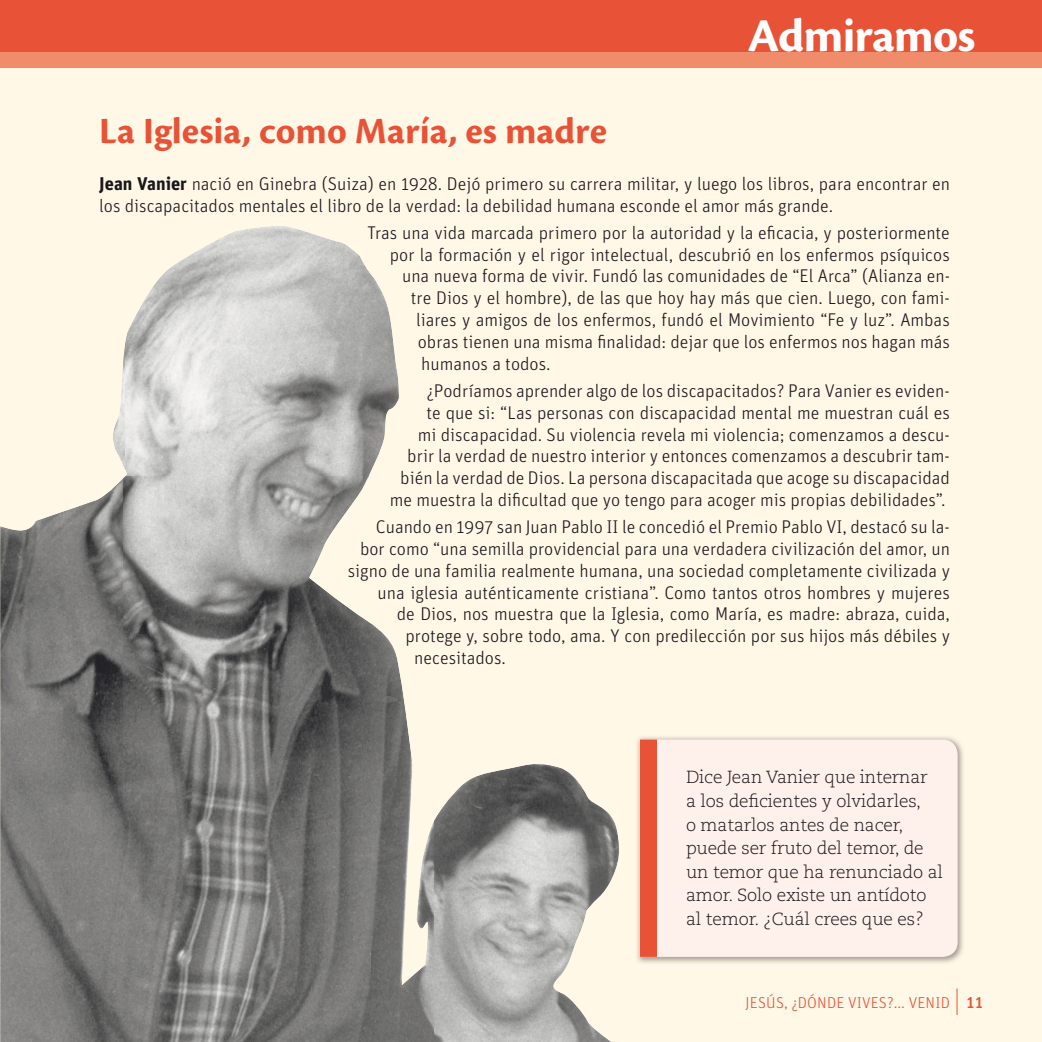
<style>
.page{position:relative;width:1042px;height:1042px;background:#fff}
.page>*{position:absolute;margin:0;border:0;box-sizing:border-box;transform-origin:0 0}
.t1{font:700 49px "Cronos Pro";letter-spacing:-.02em;color:#fff}
.t2{font:700 38.5px "Cronos Pro";color:#e85236}
.t3{font:300 18.38px/21.9px "Unit Pro";color:#1a171c}
.t4{font:300 17.5px/23.6px "Caecilia LT Std";letter-spacing:-.01em;color:#1a171c}
.t5{font:300 15.75px "Unit Pro";letter-spacing:.01em;color:#e85236}
.s1{font-weight:700}
.s2{font-weight:500}
</style>
<div class="page">
<div style="left:0;top:68px;width:1042px;height:974px;background:#fff8e7"></div>
<div style="left:0;top:39px;width:1042px;height:29px;background:#f08c6a"></div>
<div style="left:0;top:0;width:1042px;height:52px;background:#e85236"></div>
<svg style="left:956px;top:988px;width:1px;height:27px"></svg>
<img style="left:124px;top:226px;width:311px;height:251px">
<img style="left:62px;top:351px;width:62px;height:691px">
<img style="left:0;top:477px;width:63px;height:565px">
<img style="left:124px;top:477px;width:249px;height:565px">
<img style="left:372px;top:602px;width:63px;height:440px">
<img style="left:434px;top:728px;width:186px;height:314px">
<img style="left:636px;top:736px;width:328px;height:228px">
<div style="left:656px;top:739px;width:301px;height:218px;background:#fef0ea"></div>
<div style="left:640px;top:739px;width:16px;height:218px;background:#e85236"></div>
<h2 class="t2" style="left:99px;top:117px;width:509px">La Iglesia, como María, es madre</h2>
<h1 class="t1" style="left:748px;top:17px;width:229px">Admiramos</h1>
<p class="t3" style="left:99px;top:174px;width:852px"><span class="s1">Jean Vanier</span> nació en Ginebra (Suiza) en 1928. Dejó primero su carrera militar, y luego los libros, para encontrar en los discapacitados mentales el libro de la verdad: la debilidad humana esconde el amor más grande.</p>
<p class="t3" style="left:367px;top:223px;width:584px">Tras una vida marcada primero por la autoridad y la eficacia, y posteriormente</p>
<p class="t3" style="left:390px;top:245px;width:561px">por la formación y el rigor intelectual, descubrió en los enfermos psíquicos</p>
<p class="t3" style="left:402px;top:267px;width:549px">una nueva forma de vivir. Fundó las comunidades de “El Arca” (Alianza en-</p>
<p class="t3" style="left:411px;top:289px;width:541px">tre Dios y el hombre), de las que hoy hay más que cien. Luego, con fami-</p>
<p class="t3" style="left:416px;top:310px;width:535px">liares y amigos de los enfermos, fundó el Movimiento “Fe y luz”. Ambas</p>
<p class="t3" style="left:418px;top:332px;width:534px">obras tienen una misma finalidad: dejar que los enfermos nos hagan más</p>
<p class="t3" style="left:421px;top:354px;width:131px">humanos a todos.</p>
<p class="t3" style="left:390px;top:381px;width:562px;text-align:right">¿Podríamos aprender algo de los discapacitados? Para Vanier es eviden-<br>te que si: “Las personas con discapacidad mental me muestran cuál es<br>mi discapacidad. Su violencia revela mi violencia; comenzamos a descu&shy;brir la verdad de nuestro interior y entonces comenzamos a descubrir tam&shy;bién la verdad de Dios. La persona discapacitada que acoge su discapacidad me muestra la dificultad que yo tengo para acoger mis propias debilidades”.</p>
<p class="t3" style="left:376px;top:517px;width:576px">Cuando en 1997 san Juan Pablo II le concedió el Premio Pablo VI, destacó su la-</p>
<p class="t3" style="left:360px;top:539px;width:591px">bor como “una semilla providencial para una verdadera civilización del amor, un</p>
<p class="t3" style="left:348px;top:561px;width:604px">signo de una familia realmente humana, una sociedad completamente civilizada y</p>
<p class="t3" style="left:377px;top:583px;width:574px">una iglesia auténticamente cristiana”. Como tantos otros hombres y mujeres</p>
<p class="t3" style="left:397px;top:605px;width:554px">de Dios, nos muestra que la Iglesia, como María, es madre: abraza, cuida,</p>
<p class="t3" style="left:405px;top:627px;width:546px">protege y, sobre todo, ama. Y con predilección por sus hijos más débiles y</p>
<p class="t3" style="left:414px;top:648px;width:93px">necesitados.</p>
<p class="t4" style="left:686px;top:767px;width:258px">Dice Jean Vanier que internar<br>a los deficientes y olvidarles,<br>o matarlos antes de nacer, puede ser fruto del temor, de un temor que ha renunciado al amor. Solo existe un antídoto al temor. ¿Cuál crees que es?</p>
<p class="t5" style="left:745px;top:997px;width:239px">JESÚS, ¿DÓNDE VIVES?... VENID <span class="s2">11</span></p>
</div>
